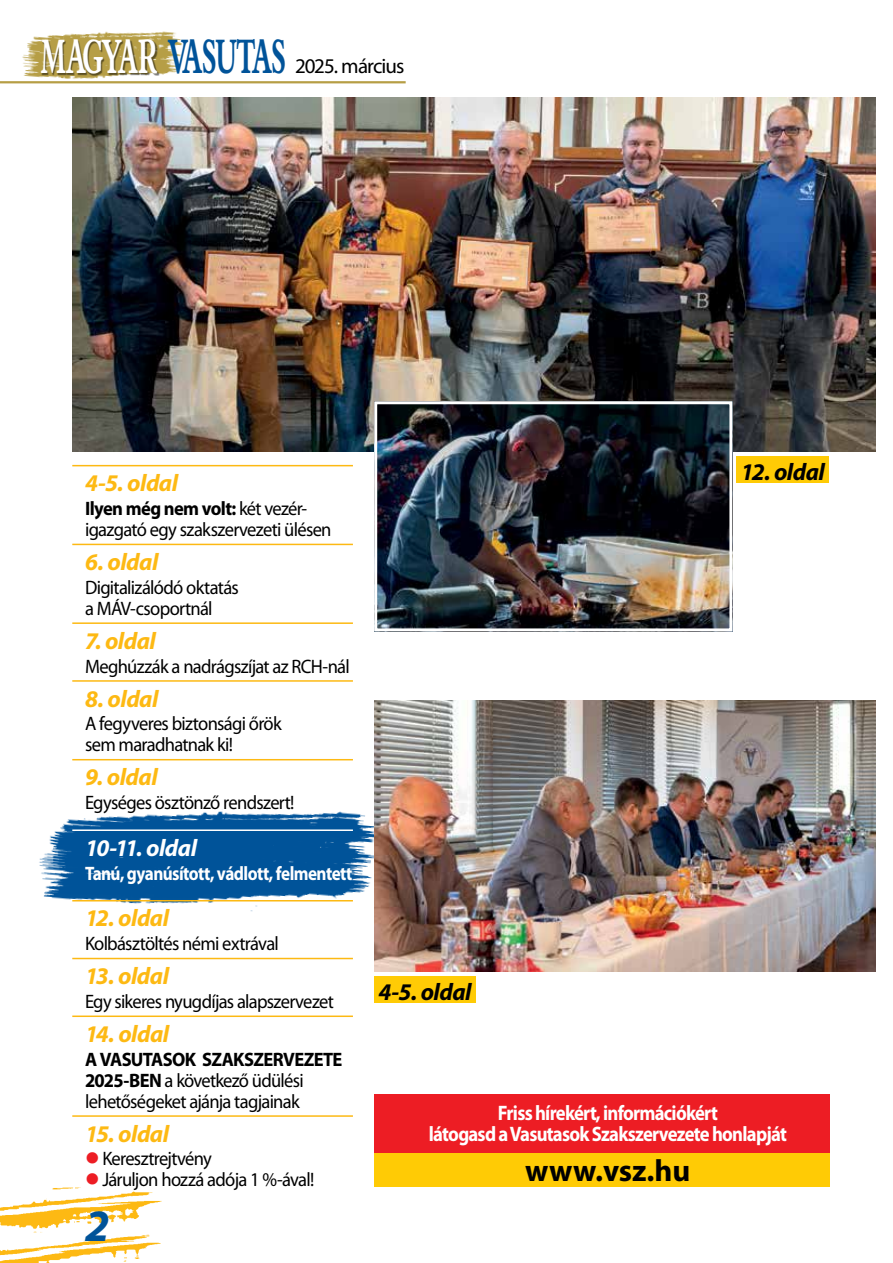
<style>
.page{position:relative;width:893px;height:1263px;background:#fff}
.page>*{position:absolute;margin:0;border:0;box-sizing:border-box;transform-origin:0 0}
.t1{font:700 49.8px "Aldine 401 PFL";letter-spacing:-.04em;color:#005399;scale:.52 1}
.t2{font:italic 700 45px "Myriad Pro";color:#005399}
.t3{font:700 30.75px "Myriad Pro";color:#000}
.t4{font:italic 700 24px "Myriad Pro";letter-spacing:-.02em;color:#fdb913}
.t5{font:italic 700 24px "Myriad Pro";letter-spacing:-.02em;color:#000}
.t6{font:italic 700 24px "Myriad Pro";letter-spacing:-.02em;color:#fff}
.t7{font:700 21px/21px "Myriad Pro";letter-spacing:-.04em;color:#fff;text-align:center;scale:.89 1}
.t8{font:21px "Myriad Pro";letter-spacing:-.045em;color:#000}
.t9{font:19.5px/21px "Myriad Pro";letter-spacing:-.04em;color:#000;scale:.95 1}
.t10{font:700 19.5px "Myriad Pro";letter-spacing:-.035em;color:#fff;scale:.88 1}
.s1{color:#fff}
.s2{font-weight:700}
.s3{color:#ed1d24}
</style>
<div class="page">
<img style="left:0;top:1187px;width:162px;height:76px">
<img style="left:16px;top:31px;width:172px;height:53px">
<hr style="left:0;top:81px;width:406px;height:2px;background:#b69e45">
<div style="left:41px;top:40px;width:118px;height:36px;background:#000;opacity:.5"></div>
<div style="left:737px;top:456px;width:92px;height:27px;background:#ffcb05"></div>
<div style="left:374px;top:976px;width:102px;height:27px;background:#ffcb05"></div>
<div style="left:374px;top:1094px;width:455px;height:92px;background:#ed1d24"></div>
<div style="left:374px;top:1152px;width:455px;height:34px;background:#ffcb05"></div>
<img style="left:39px;top:809px;width:335px;height:103px">
<img style="left:72px;top:97px;width:804px;height:355px">
<img style="left:374px;top:701px;width:502px;height:271px">
<img style="left:378px;top:405px;width:350px;height:222px">
<div style="left:374px;top:401px;width:358px;height:230px;border:3px solid #fff"></div>
<hr style="left:72px;top:465px;width:281px;height:1px;background:#fdb913">
<hr style="left:72px;top:544px;width:281px;height:1px;background:#fdb913">
<hr style="left:72px;top:622px;width:281px;height:2px;background:#fdb913">
<hr style="left:72px;top:680px;width:281px;height:2px;background:#fdb913">
<hr style="left:72px;top:759px;width:281px;height:1px;background:#fdb913">
<hr style="left:72px;top:829px;width:281px;height:2px;background:#fff">
<hr style="left:72px;top:900px;width:281px;height:1px;background:#fdb913">
<hr style="left:72px;top:958px;width:281px;height:1px;background:#fdb913">
<hr style="left:72px;top:1015px;width:281px;height:2px;background:#fdb913">
<hr style="left:72px;top:1115px;width:281px;height:2px;background:#fdb913">
<h1 class="t1" style="left:41px;top:26px;width:472px"><span class="s1">MAGYAR</span> VASUTAS</h1>
<p class="t8" style="left:295px;top:53px;width:111px">2025. március</p>
<p class="t4" style="left:85px;top:468px;width:95px">4-5. oldal</p>
<p class="t9" style="left:85px;top:498px;width:261px"><span class="s2">Ilyen még nem volt:</span> két vezér&shy;igazgató egy szakszervezeti ülésen</p>
<p class="t4" style="left:85px;top:546px;width:75px">6. oldal</p>
<p class="t9" style="left:85px;top:576px;width:163px">Digitalizálódó oktatás a MÁV-csoportnál</p>
<p class="t4" style="left:85px;top:625px;width:72px">7. oldal</p>
<p class="t9" style="left:85px;top:655px;width:280px">Meghúzzák a nadrágszíjat az RCH-nál</p>
<p class="t4" style="left:85px;top:683px;width:75px">8. oldal</p>
<p class="t9" style="left:85px;top:713px;width:209px">A fegyveres biztonsági őrök sem maradhatnak ki!</p>
<p class="t4" style="left:85px;top:762px;width:74px">9. oldal</p>
<p class="t9" style="left:85px;top:792px;width:222px">Egységes ösztönző rendszert!</p>
<p class="t6" style="left:85px;top:832px;width:114px">10-11. oldal</p>
<p class="t10" style="left:85px;top:860px;width:305px">Tanú, gyanúsított, vádlott, felmentett</p>
<p class="t4" style="left:85px;top:903px;width:86px">12. oldal</p>
<p class="t9" style="left:85px;top:933px;width:206px">Kolbásztöltés némi extrával</p>
<p class="t4" style="left:85px;top:960px;width:86px">13. oldal</p>
<p class="t9" style="left:85px;top:990px;width:263px">Egy sikeres nyugdíjas alapszervezet</p>
<p class="t4" style="left:85px;top:1018px;width:86px">14. oldal</p>
<p class="t9" style="left:85px;top:1048px;width:273px"><span class="s2">A VASUTASOK SZAKSZERVEZETE<br>2025-BEN</span> a következő üdülési lehetőségeket ajánja tagjainak</p>
<p class="t4" style="left:85px;top:1118px;width:86px">15. oldal</p>
<p class="t9" style="left:85px;top:1148px;width:135px"><span class="s3">●</span> Keresztrejtvény</p>
<p class="t9" style="left:85px;top:1169px;width:243px"><span class="s3">●</span> Járuljon hozzá adója 1 %-ával!</p>
<h2 class="t2" style="left:85px;top:1197px;width:26px">2</h2>
<p class="t5" style="left:378px;top:976px;width:95px">4-5. oldal</p>
<p class="t5" style="left:741px;top:456px;width:86px">12. oldal</p>
<p class="t7" style="left:429px;top:1101px;width:404px">Friss hírekért, információkért<br>látogasd a Vasutasok Szakszervezete honlapját</p>
<h3 class="t3" style="left:525px;top:1150px;width:167px">www.vsz.hu</h3>
</div>
